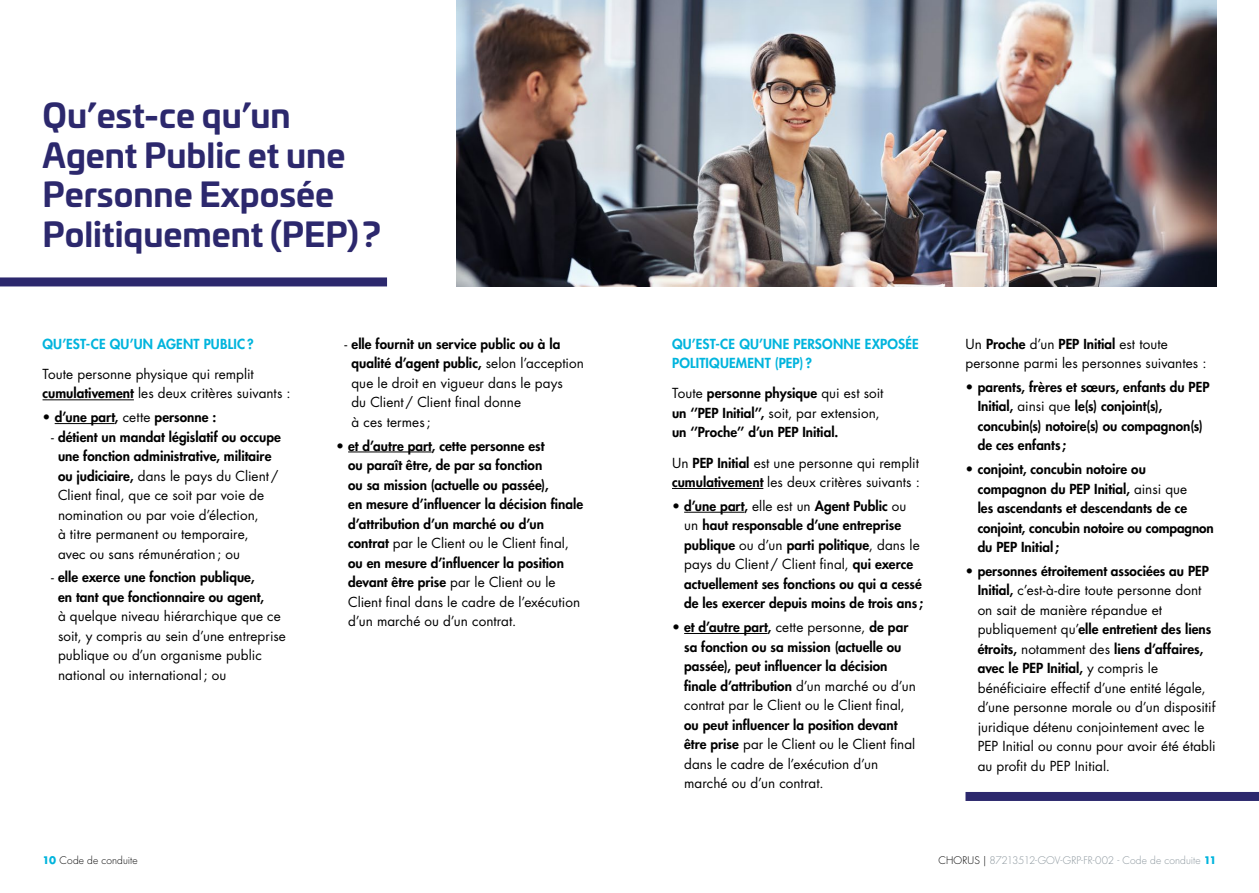
<style>
.page{position:relative;width:1259px;height:893px;background:#fff}
.page>*{position:absolute;margin:0;border:0;box-sizing:border-box;transform-origin:0 0}
.t1{font:700 33px/39.6px "Univia Pro";color:#2c286d}
.t2{font:13.5px/19.5px "Futura Std";letter-spacing:.005em;color:#000}
.t3{font:800 13.5px/19.5px "Futura Std";letter-spacing:.005em;color:#000}
.t4{font:800 13.5px/19.5px "Futura Std";letter-spacing:.015em;color:#00b4dd}
.t5{font:300 10.2px "Futura Std";letter-spacing:.005em;color:#8a959c}
.t6{font:300 10.2px "Futura Std";letter-spacing:.01em;color:#000}
.s1{font-weight:800}
.s2{font-weight:400}
.s3{font-weight:700;color:#00b4dd}
.s4{color:#000}
</style>
<div class="page">
<div style="left:0;top:277px;width:387px;height:9px;background:#2c286d"></div>
<hr style="left:43px;top:399px;width:91px;height:1px;background:#000">
<hr style="left:55px;top:423px;width:60px;height:1px;background:#000">
<hr style="left:348px;top:452px;width:83px;height:1px;background:#000">
<hr style="left:672px;top:488px;width:91px;height:1px;background:#000">
<hr style="left:684px;top:512px;width:60px;height:1px;background:#000">
<hr style="left:684px;top:633px;width:83px;height:1px;background:#000">
<img style="left:456px;top:0;width:760px;height:286px">
<div style="left:965px;top:792px;width:294px;height:9px;background:#2c286d"></div>
<h1 class="t1" style="left:43px;top:94px;width:340px">Qu’est-ce qu’un<br>Agent Public et une<br>Personne Exposée<br>Politiquement (PEP)?</h1>
<p class="t4" style="left:43px;top:334px;width:213px">QU’EST-CE QU’UN AGENT PUBLIC?</p>
<p class="t2" style="left:43px;top:364px;width:250px">Toute personne physique qui remplit <span class="s1">cumulativement</span> les deux critères suivants :</p>
<p class="t3" style="left:43px;top:407px;width:175px"><span class="s2">•</span> d’une part, <span class="s2">cette</span> personne :</p>
<p class="t2" style="left:58px;top:427px;width:224px;text-indent:-7px">- <span class="s1">détient un mandat législatif ou occupe une fonction administrative, militaire ou judiciaire,</span> dans le pays du Client/ Client final, que ce soit par voie de nomination ou par voie d’élection,<br>à titre permanent ou temporaire,<br>avec ou sans rémunération; ou</p>
<p class="t3" style="left:58px;top:568px;width:208px;text-indent:-7px"><span class="s2">-</span> elle exerce une fonction publique, en tant que fonctionnaire ou agent,</p>
<p class="t2" style="left:58px;top:607px;width:229px">à quelque niveau hiérarchique que ce soit, y compris au sein d’une entreprise publique ou d’un organisme public national ou international; ou</p>
<p class="t2" style="left:351px;top:334px;width:234px;text-indent:-7px">- <span class="s1">elle fournit un service public ou à la qualité d’agent public,</span> selon l’acception que le droit en vigueur dans le pays<br>du Client/ Client final donne<br>à ces termes;</p>
<p class="t3" style="left:348px;top:436px;width:236px;text-indent:-12px"><span class="s2">•</span> et d’autre part, cette personne est<br>ou paraît être, de par sa fonction<br>ou sa mission (actuelle ou passée),<br>en mesure d’influencer la décision finale d’attribution d’un marché ou d’un contrat <span class="s2">par le Client ou le Client final, </span>ou en mesure d’influencer la position devant être prise <span class="s2">par le Client ou le Client final dans le cadre de l’exécution d’un marché ou d’un contrat.</span></p>
<p class="t4" style="left:672px;top:334px;width:248px">QU’EST-CE QU’UNE PERSONNE EXPOSÉE<br>POLITIQUEMENT (PEP) ?</p>
<p class="t3" style="left:672px;top:384px;width:213px"><span class="s2">Toute</span> personne physique <span class="s2">qui est soit </span>un ‘’PEP Initial’’, <span class="s2">soit, par extension, </span>un ‘’Proche’’ d’un PEP Initial.</p>
<p class="t2" style="left:672px;top:453px;width:249px">Un <span class="s1">PEP Initial</span> est une personne qui remplit <span class="s1">cumulativement</span> les deux critères suivants :</p>
<p class="t3" style="left:684px;top:496px;width:240px;text-indent:-12px"><span class="s2">•</span> d’une part, <span class="s2">elle est un</span> Agent Public <span class="s2">ou un</span> haut responsable d’une entreprise publique <span class="s2">ou d’un</span> parti politique<span class="s2">, dans le pays du Client/ Client final,</span> qui exerce actuellement ses fonctions ou qui a cessé de les exercer depuis moins de trois ans ;</p>
<p class="t3" style="left:684px;top:617px;width:233px;text-indent:-12px"><span class="s2">•</span> et d’autre part, <span class="s2">cette personne,</span> de par sa fonction ou sa mission (actuelle ou passée), peut influencer la décision finale d’attribution <span class="s2">d’un marché ou d’un contrat par le Client ou le Client final,</span></p>
<p class="t2" style="left:684px;top:715px;width:233px"><span class="s1">ou peut influencer la position devant être prise</span> par le Client ou le Client final dans le cadre de l’exécution d’un marché ou d’un contrat.</p>
<p class="t2" style="left:965px;top:334px;width:243px">Un <span class="s1">Proche</span> d’un <span class="s1">PEP Initial</span> est toute personne parmi les personnes suivantes :</p>
<p class="t3" style="left:977px;top:377px;width:233px;text-indent:-12px"><span class="s2">•</span> parents, frères et sœurs, enfants du PEP Initial, <span class="s2">ainsi que</span> le(s) conjoint(s), concubin(s) notoire(s) ou compagnon(s) de ces enfants ;</p>
<p class="t3" style="left:977px;top:459px;width:238px;text-indent:-12px"><span class="s2">•</span> conjoint, concubin notoire ou compagnon du PEP Initial, <span class="s2">ainsi que<br></span>les ascendants et descendants de ce conjoint, concubin notoire ou compagnon du PEP Initial;</p>
<p class="t2" style="left:977px;top:561px;width:239px;text-indent:-12px">• <span class="s1">personnes étroitement associées au PEP Initial,</span> c’est-à-dire toute personne dont on sait de manière répandue et publiquement qu’<span class="s1">elle entretient des liens étroits,</span> notamment des <span class="s1">liens d’affaires, avec le PEP Initial,</span> y compris le bénéficiaire effectif d’une entité légale, d’une personne morale ou d’un dispositif juridique détenu conjointement avec le PEP Initial ou connu pour avoir été établi au profit du PEP Initial.</p>
<p class="t6" style="left:43px;top:854px;width:97px"><span class="s3">10</span> Code de conduite</p>
<p class="t5" style="left:938px;top:854px;width:279px"><span class="s4">CHORUS |</span> 87213512-GOV-GRP-FR-002 - Code de conduite <span class="s3">11</span></p>
</div>
